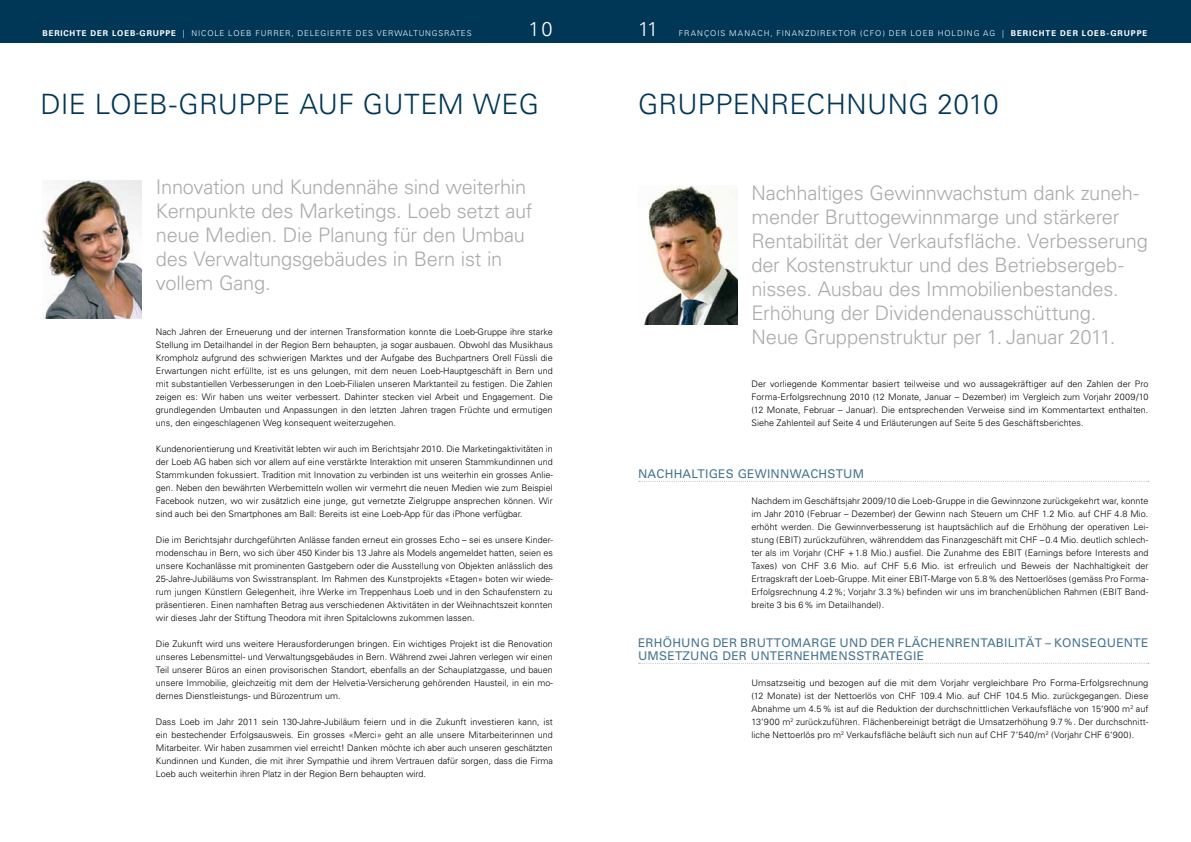
<style>
.page{position:relative;width:1191px;height:842px;background:#fff}
.page>*{position:absolute;margin:0;border:0;box-sizing:border-box;transform-origin:0 0}
.t1{font:300 28px "Univers";letter-spacing:.01em;color:#003656}
.t2{font:300 20px/24px "Univers";letter-spacing:-.015em;color:#ababad}
.t3{font:300 20px "Univers";color:#fff}
.t4{font:12px "Univers";letter-spacing:.02em;color:#467491}
.t5{font:300 9px/13px "Univers";color:#000;text-align:justify}
.t6{font:300 8px "Univers";letter-spacing:.12em;color:#fff}
.t7{font:700 8px "Univers";letter-spacing:.1em;color:#fff}
.t8{font:700 8px "Univers";letter-spacing:.12em;color:#fff}
.s1{font-weight:300}
</style>
<div class="page">
<div style="left:0;top:0;width:595px;height:43px;background:#003656"></div>
<div style="left:595px;top:0;width:596px;height:43px;background:#003656"></div>
<img style="left:43px;top:180px;width:99px;height:139px">
<svg style="left:638px;top:481px;width:511px;height:1px"></svg>
<svg style="left:638px;top:663px;width:511px;height:1px"></svg>
<img style="left:644px;top:186px;width:93px;height:138px">
<p class="t7" style="left:43px;top:28px;width:156px">BERICHTE DER LOEB-GRUPPE <span class="s1">| Nicole</span></p>
<p class="t6" style="left:228px;top:28px;width:12px">Loeb</p>
<p class="t6" style="left:255px;top:28px;width:7px">furrer</p>
<p class="t6" style="left:291px;top:28px;width:13px">, delegierte</p>
<p class="t6" style="left:356px;top:28px;width:7px">des</p>
<p class="t6" style="left:377px;top:28px;width:7px">ver</p>
<p class="t6" style="left:394px;top:28px;width:15px">waltu</p>
<p class="t6" style="left:425px;top:28px;width:14px">ngsrates</p>
<h2 class="t3" style="left:528px;top:17px;width:26px">10</h2>
<h2 class="t3" style="left:638px;top:17px;width:22px">11</h2>
<p class="t6" style="left:679px;top:28px;width:38px">FranÇois</p>
<p class="t6" style="left:729px;top:28px;width:29px">manach</p>
<p class="t6" style="left:770px;top:28px;width:42px">, fi nanzdirektor</p>
<p class="t6" style="left:860px;top:28px;width:11px">(cfo</p>
<p class="t6" style="left:882px;top:28px;width:13px">) der</p>
<p class="t6" style="left:910px;top:28px;width:7px">loeb</p>
<p class="t6" style="left:937px;top:28px;width:7px">holdi</p>
<p class="t6" style="left:967px;top:28px;width:23px">ng ag</p>
<p class="t8" style="left:1002px;top:28px;width:147px"><span class="s1">|</span> BERICHTE DER LOEB-GRUPPE</p>
<h1 class="t1" style="left:40px;top:87px;width:89px">Die Loeb</h1>
<h1 class="t1" style="left:169px;top:87px;width:49px">-Gruppe</h1>
<h1 class="t1" style="left:299px;top:87px;width:19px">auf</h1>
<h1 class="t1" style="left:363px;top:87px;width:21px">gutem</h1>
<h1 class="t1" style="left:473px;top:87px;width:23px">Weg</h1>
<h1 class="t1" style="left:638px;top:87px;width:39px">Gruppe</h1>
<h1 class="t1" style="left:750px;top:87px;width:40px">nrech</h1>
<h1 class="t1" style="left:846px;top:87px;width:154px">nung 2010</h1>
<h2 class="t2" style="left:156px;top:175px;width:378px">Innovation und Kundennähe sind weiterhin Kernpunkte des Marketings. Loeb setzt auf neue Medien. Die Planung für den Umbau des Verwaltungsgebäudes in Bern ist in vollem Gang.</h2>
<p class="t5" style="left:156px;top:325px;width:398px">Nach Jahren der Erneuerung und der internen Transformation konnte die Loeb-Gruppe ihre starke Stellung im Detailhandel in der Region Bern behaupten, ja sogar ausbauen. Obwohl das Musikhaus Krompholz aufgrund des schwierigen Marktes und der Aufgabe des Buchpartners Orell Füssli die Erwartungen nicht erfüllte, ist es uns gelungen, mit dem neuen Loeb-Hauptgeschäft in Bern und mit substantiellen Verbesserungen in den Loeb-Filialen unseren Marktanteil zu festigen. Die Zahlen zeigen es: Wir haben uns weiter verbessert. Dahinter stecken viel Arbeit und Engagement. Die grundlegenden Umbauten und Anpassungen in den letzten Jahren tragen Früchte und ermutigen uns, den eingeschlagenen Weg konsequent weiterzugehen.</p>
<p class="t5" style="left:156px;top:442px;width:398px">Kundenorientierung und Kreativität lebten wir auch im Berichtsjahr 2010. Die Marketingaktivitäten in der Loeb AG haben sich vor allem auf eine verstärkte Interaktion mit unseren Stammkundinnen und Stammkunden fokussiert. Tradition mit Innovation zu verbinden ist uns weiterhin ein grosses Anlie&shy;gen. Neben den bewährten Werbemitteln wollen wir vermehrt die neuen Medien wie zum Beispiel Facebook nutzen, wo wir zusätzlich eine junge, gut vernetzte Zielgruppe ansprechen können. Wir sind auch bei den Smartphones am Ball: Bereits ist eine Loeb-App für das iPhone verfügbar.</p>
<p class="t5" style="left:156px;top:533px;width:398px">Die im Berichtsjahr durchgeführten Anlässe fanden erneut ein grosses Echo – sei es unsere Kinder&shy;modenschau in Bern, wo sich über 450 Kinder bis 13 Jahre als Models angemeldet hatten, seien es unsere Kochanlässe mit prominenten Gastgebern oder die Ausstellung von Objekten anlässlich des 25-Jahre-Jubiläums von Swisstransplant. Im Rahmen des Kunstprojekts «Etagen» boten wir wiede&shy;rum jungen Künstlern Gelegenheit, ihre Werke im Treppenhaus Loeb und in den Schaufenstern zu präsentieren. Einen namhaften Betrag aus verschiedenen Aktivitäten in der Weihnachtszeit konnten wir dieses Jahr der Stiftung Theodora mit ihren Spitalclowns zukommen lassen.</p>
<p class="t5" style="left:156px;top:637px;width:398px">Die Zukunft wird uns weitere Herausforderungen bringen. Ein wichtiges Projekt ist die Renovation unseres Lebensmittel- und Verwaltungsgebäudes in Bern. Während zwei Jahren verlegen wir einen Teil unserer Büros an einen provisorischen Standort, ebenfalls an der Schauplatzgasse, und bauen unsere Immobilie, gleichzeitig mit dem der Helvetia-Versicherung gehörenden Hausteil, in ein mo&shy;dernes Dienstleistungs- und Bürozentrum um.</p>
<p class="t5" style="left:156px;top:715px;width:398px">Dass Loeb im Jahr 2011 sein 130-Jahre-Jubiläum feiern und in die Zukunft investieren kann, ist ein bestechender Erfolgsausweis. Ein grosses «Merci» geht an alle unsere Mitarbeiterinnen und Mitarbeiter. Wir haben zusammen viel erreicht! Danken möchte ich aber auch unseren geschätzten Kundinnen und Kunden, die mit ihrer Sympathie und ihrem Vertrauen dafür sorgen, dass die Firma Loeb auch weiterhin ihren Platz in der Region Bern behaupten wird.</p>
<p class="t2" style="left:751px;top:181px;width:398px">Nachhaltiges Gewinnwachstum dank zuneh&shy;mender Bruttogewinnmarge und stärkerer Rentabilität der Verkaufsfläche. Verbesserung der Kostenstruktur und des Betriebsergeb&shy;nisses. Ausbau des Immobilienbestandes.<br>Erhöhung der Dividendenausschüttung.<br>Neue Gruppenstruktur per 1. Januar 2011.</p>
<p class="t5" style="left:751px;top:377px;width:398px">Der vorliegende Kommentar basiert teilweise und wo aussagekräftiger auf den Zahlen der Pro Forma-Erfolgsrechnung 2010 (12 Monate, Januar – Dezember) im Vergleich zum Vorjahr 2009/10 (12 Monate, Februar – Januar). Die entsprechenden Verweise sind im Kommentartext enthalten.<br>Siehe Zahlenteil auf Seite 4 und Erläuterungen auf Seite 5 des Geschäftsberichtes.</p>
<h3 class="t4" style="left:638px;top:467px;width:36px">NACHHAL</h3>
<h3 class="t4" style="left:697px;top:467px;width:78px">TIGES GEWINN</h3>
<h3 class="t4" style="left:790px;top:467px;width:76px">WACH STUM</h3>
<p class="t5" style="left:751px;top:494px;width:398px">Nachdem im Geschäftsjahr 2009/10 die Loeb-Gruppe in die Gewinnzone zurückgekehrt war, konnte im Jahr 2010 (Februar – Dezember) der Gewinn nach Steuern um CHF 1.2 Mio. auf CHF 4.8 Mio. erhöht werden. Die Gewinnverbesserung ist hauptsächlich auf die Erhöhung der operativen Lei&shy;stung (EBIT) zurückzuführen, währenddem das Finanzgeschäft mit CHF –0.4 Mio. deutlich schlech&shy;ter als im Vorjahr (CHF +1.8 Mio.) ausfiel. Die Zunahme des EBIT (Earnings before Interests and Taxes) von CHF 3.6 Mio. auf CHF 5.6 Mio. ist erfreulich und Beweis der Nachhaltigkeit der Ertragskraft der Loeb-Gruppe. Mit einer EBIT-Marge von 5.8% des N ettoerlöses (gemäss Pro Forma-Erfolgsrechnung 4.2%; Vorjahr 3.3%) befinden wir uns im branchenüblichen Rahmen (EBIT Band&shy;breite 3 bis 6% im Detailhandel).</p>
<h3 class="t4" style="left:638px;top:636px;width:300px">ERHÖH UNG DER BRUTTOMARGE UND DER FLÄCHEN</h3>
<h3 class="t4" style="left:955px;top:636px;width:40px">RENTABILI</h3>
<h3 class="t4" style="left:1018px;top:636px;width:46px">TÄT – KON</h3>
<h3 class="t4" style="left:1081px;top:636px;width:67px">SEQUENTE</h3>
<h3 class="t4" style="left:638px;top:649px;width:165px">UMSETZUNG DER UNTERNEH</h3>
<h3 class="t4" style="left:819px;top:649px;width:85px">MEN SSTRATEGIE</h3>
<p class="t5" style="left:751px;top:676px;width:398px">Umsatzseitig und bezogen auf die mit dem Vorjahr vergleichbare Pro Forma-Erfolgsrechnung (12 Monate) ist der Nettoerlös von CHF 109.4 Mio. auf CHF 104.5 Mio. zurückgegangen. Diese Abnahme um 4.5% ist auf die Reduktion der durchschnittlichen Verkaufsfläche von 15‘900 m<sup>2</sup> auf 13‘900 m<sup>2</sup> zurückzuführen. Flächenbereinigt beträgt die Umsatzerhöhung 9.7%. Der durchschnitt&shy;liche N ettoerlös pro m<sup>2</sup> Verkaufsfläche beläuft sich nun auf CHF 7‘540/m<sup>2</sup> (Vorjahr CHF 6‘900).</p>
</div>
